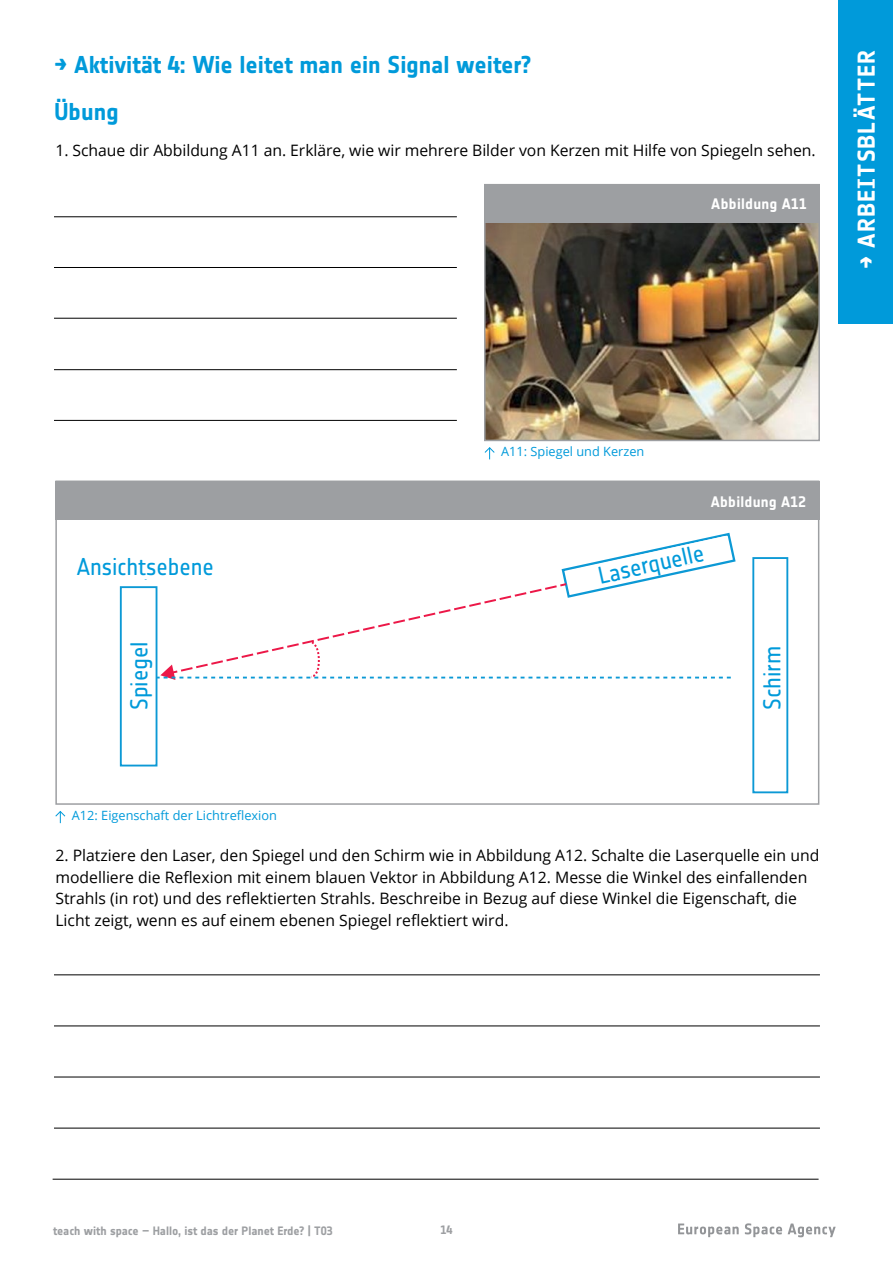
<style>
.page{position:relative;width:893px;height:1263px;background:#fff}
.page>*{position:absolute;margin:0;border:0;box-sizing:border-box;transform-origin:0 0}
.t1{font:700 24px/46.2px "Notes Esa";letter-spacing:-.005em;color:#009ada}
.t2{font:24px "Notes Esa";letter-spacing:-.005em;color:#009ada}
.t3{font:700 24px "Notes Esa";letter-spacing:.045em;color:#fff}
.t4{font:23.85px "Notes Esa";letter-spacing:-.005em;color:#0c99d5}
.t5{font:19.8px "Notes Esa";letter-spacing:-.005em;color:#0c99d5}
.t6{font:15.75px/21.5px "Open Sans";color:#000}
.t7{font:700 15px "Notes Esa";letter-spacing:.02em;color:#fff}
.t8{font:12.75px "Open Sans";color:#009ada}
.t9{font:700 12px "Notes Esa";letter-spacing:-.005em;color:#9d9fa2}
</style>
<div class="page">
<div style="left:839px;top:0;width:54px;height:323px;background:#009ada"></div>
<svg style="left:678px;top:1223px;width:158px;height:14px"></svg>
<svg style="left:484px;top:447px;width:11px;height:12px"></svg>
<img style="left:487px;top:222px;width:330px;height:216px">
<div style="left:484px;top:184px;width:336px;height:257px;border:2px solid #9d9fa2"></div>
<div style="left:484px;top:184px;width:336px;height:38px;background:#9d9fa2"></div>
<hr style="left:54px;top:216px;width:403px;height:1px;background:#000">
<hr style="left:54px;top:267px;width:403px;height:1px;background:#000">
<hr style="left:54px;top:318px;width:403px;height:1px;background:#000">
<hr style="left:54px;top:369px;width:403px;height:1px;background:#000">
<hr style="left:54px;top:420px;width:403px;height:1px;background:#000">
<hr style="left:54px;top:974px;width:766px;height:1px;background:#000">
<hr style="left:54px;top:1025px;width:766px;height:1px;background:#000">
<hr style="left:54px;top:1077px;width:766px;height:1px;background:#000">
<hr style="left:54px;top:1128px;width:766px;height:1px;background:#000">
<hr style="left:53px;top:1179px;width:766px;height:1px;background:#000">
<svg style="left:55px;top:811px;width:11px;height:12px"></svg>
<div style="left:120px;top:586px;width:37px;height:180px;border:2px solid #0c99d5"></div>
<div style="left:752px;top:557px;width:36px;height:236px;border:2px solid #0c99d5"></div>
<div style="left:55px;top:480px;width:764px;height:325px;border:2px solid #9d9fa2"></div>
<div style="left:55px;top:482px;width:764px;height:38px;background:#9d9fa2"></div>
<svg style="left:157px;top:532px;width:579px;height:148px"></svg>
<p class="t5" style="left:413px;top:47px;width:113px">Bi convex lens</p>
<h1 class="t1" style="left:54px;top:42px;width:479px">→ Aktivität 4: Wie leitet man ein Signal weiter?<br>Übung</h1>
<p class="t6" style="left:55px;top:140px;width:762px">1. Schaue dir Abbildung A11 an. Erkläre, wie wir mehrere Bilder von Kerzen mit Hilfe von Spiegeln sehen.</p>
<p class="t7" style="left:711px;top:195px;width:97px">Abbildung A11</p>
<h1 class="t3" style="left:852px;top:269px;width:221px;rotate:-90deg">→ ARBEITSBLÄTTER</h1>
<p class="t8" style="left:501px;top:443px;width:145px">A11: Spiegel und Kerzen</p>
<p class="t7" style="left:711px;top:493px;width:97px">Abbildung A12</p>
<h1 class="t2" style="left:596px;top:562px;width:109px;rotate:-12deg">Laserquelle</h1>
<h2 class="t4" style="left:92px;top:553px;width:104px">view plane</h2>
<h2 class="t4" style="left:587px;top:563px;width:114px;rotate:-12deg">laser source</h2>
<h1 class="t2" style="left:77px;top:552px;width:139px">Ansichtsebene</h1>
<h1 class="t2" style="left:125px;top:710px;width:70px;rotate:-90deg">Spiegel</h1>
<h1 class="t2" style="left:758px;top:710px;width:66px;rotate:-90deg">Schirm</h1>
<h2 class="t4" style="left:123px;top:704px;width:58px;rotate:-90deg">m rror</h2>
<h2 class="t4" style="left:755px;top:706px;width:62px;rotate:-90deg">screen</h2>
<p class="t8" style="left:72px;top:807px;width:207px">A12: Eigenschaft der Lichtreflexion</p>
<p class="t6" style="left:55px;top:845px;width:765px">2. Platziere den Laser, den Spiegel und den Schirm wie in Abbildung A12. Schalte die Laserquelle ein und modelliere die Reflexion mit einem blauen Vektor in Abbildung A12. Messe die Winkel des einfallenden Strahls (in rot) und des reflektierten Strahls. Beschreibe in Bezug auf diese Winkel die Eigenschaft, die Licht zeigt, wenn es auf einem ebenen Spiegel reflektiert wird.</p>
<p class="t9" style="left:53px;top:1224px;width:281px">teach with space – Hallo, ist das der Planet Erde? | T03</p>
<p class="t9" style="left:440px;top:1223px;width:13px">14</p>
</div>
